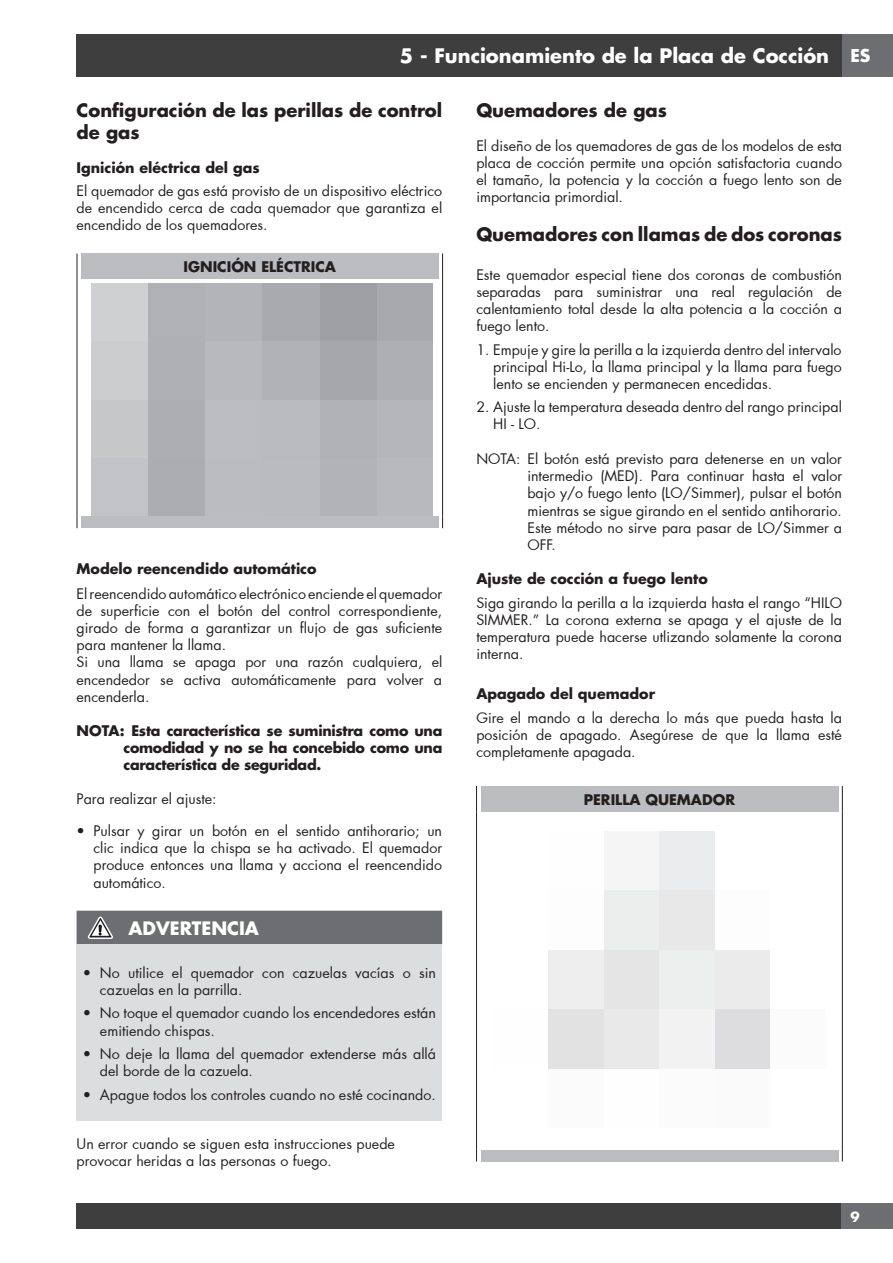
<style>
.page{position:relative;width:893px;height:1263px;background:#fff}
.page>*{position:absolute;margin:0;border:0;box-sizing:border-box;transform-origin:0 0}
.t1{font:700 19.5px "Futura Std";color:#fff}
.t2{font:700 18px/21.8px "Futura Std";color:#231f20}
.t3{font:700 18px "Futura Std";color:#fff}
.t4{font:700 17.25px "Futura Std";color:#fff}
.t5{font:14.25px/17.1px "Futura";color:#231f20;text-align:justify}
.t6{font:700 14.25px/17.2px "Futura Std";color:#231f20;text-align:justify}
.t7{font:700 13.5px "Futura Std";color:#fff}
</style>
<div class="page">
<div style="left:77px;top:34px;width:765px;height:43px;background:#3e3e3f"></div>
<div style="left:842px;top:34px;width:51px;height:43px;background:#6d6e71"></div>
<div style="left:77px;top:1203px;width:765px;height:26px;background:#3e3e3f"></div>
<div style="left:842px;top:1203px;width:51px;height:26px;background:#6d6e71"></div>
<svg style="left:77px;top:253px;width:1px;height:26px"></svg>
<svg style="left:442px;top:253px;width:1px;height:26px"></svg>
<hr style="left:77px;top:279px;width:1px;height:237px;background:#231f20">
<hr style="left:442px;top:279px;width:1px;height:237px;background:#231f20">
<svg style="left:77px;top:516px;width:1px;height:12px"></svg>
<svg style="left:442px;top:516px;width:1px;height:12px"></svg>
<div style="left:81px;top:253px;width:357px;height:26px;background:#bcbdc0"></div>
<img style="left:92px;top:283px;width:340px;height:233px">
<div style="left:81px;top:516px;width:357px;height:12px;background:#bcbdc0"></div>
<div style="left:77px;top:945px;width:365px;height:176px;background:#dcdddf"></div>
<div style="left:77px;top:911px;width:365px;height:34px;background:#6d6e71"></div>
<svg style="left:476px;top:786px;width:1px;height:25px"></svg>
<svg style="left:842px;top:786px;width:1px;height:25px"></svg>
<hr style="left:476px;top:811px;width:1px;height:339px;background:#231f20">
<hr style="left:842px;top:811px;width:1px;height:339px;background:#231f20">
<div style="left:481px;top:786px;width:357px;height:25px;background:#bcbdc0"></div>
<div style="left:481px;top:1150px;width:357px;height:11px;background:#bcbdc0"></div>
<h1 class="t1" style="left:400px;top:43px;width:431px">5 - Funcionamiento de la Placa de Cocción</h1>
<p class="t2" style="left:77px;top:99px;width:367px">Configuración de las perillas de control de gas</p>
<p class="t6" style="left:77px;top:159px;width:185px">Ignición eléctrica del gas</p>
<p class="t5" style="left:77px;top:182px;width:367px">El quemador de gas está provisto de un dispositivo eléctrico de encendido cerca de cada quemador que garantiza el encendido de los quemadores.</p>
<p class="t6" style="left:184px;top:258px;width:154px">IGNICIÓN ELÉCTRICA</p>
<p class="t2" style="left:476px;top:99px;width:192px">Quemadores de gas</p>
<p class="t5" style="left:476px;top:137px;width:367px">El diseño de los quemadores de gas de los modelos de esta placa de cocción permite una opción satisfactoria cuando el tamaño, la potencia y la cocción a fuego lento son de importancia primordial.</p>
<p class="t2" style="left:476px;top:223px;width:367px">Quemadores con llamas de dos coronas</p>
<p class="t5" style="left:476px;top:266px;width:367px">Este quemador especial tiene dos coronas de combustión separadas para suministrar una real regulación de calentamiento total desde la alta potencia a la cocción a fuego lento.</p>
<p class="t5" style="left:493px;top:341px;width:350px;text-indent:-17px">1. Empuje y gire la perilla a la izquierda dentro del intervalo principal Hi-Lo, la llama principal y la llama para fuego lento se encienden y permanecen encedidas.</p>
<p class="t5" style="left:493px;top:398px;width:350px;text-indent:-17px">2. Ajuste la temperatura deseada dentro del rango principal<br>HI - LO.</p>
<p class="t5" style="left:527px;top:450px;width:316px;text-indent:-51px">NOTA: El botón está previsto para detenerse en un valor intermedio (MED). Para continuar hasta el valor bajo y/o fuego lento (LO/Simmer), pulsar el botón mientras se sigue girando en el sentido antihorario.<br>Este método no sirve para pasar de LO/Simmer a OFF.</p>
<p class="t6" style="left:476px;top:570px;width:233px">Ajuste de cocción a fuego lento</p>
<p class="t5" style="left:476px;top:593px;width:367px">Siga girando la perilla a la izquierda hasta el rango “HILO SIMMER.” La corona externa se apaga y el ajuste de la temperatura puede hacerse utlizando solamente la corona interna.</p>
<p class="t6" style="left:476px;top:685px;width:180px">Apagado del quemador</p>
<p class="t5" style="left:476px;top:709px;width:367px">Gire el mando a la derecha lo más que pueda hasta la posición de apagado. Asegúrese de que la llama esté completamente apagada.</p>
<p class="t6" style="left:584px;top:790px;width:153px">PERILLA QUEMADOR</p>
<p class="t6" style="left:77px;top:559px;width:242px">Modelo reencendido automático</p>
<p class="t5" style="left:77px;top:585px;width:367px;text-align:left">El reencendido automático electrónico enciende el quemador de superficie con el botón del control correspondiente, girado de forma a garantizar un flujo de gas suficiente para mantener la llama.<br>Si una llama se apaga por una razón cualquiera, el encendedor se activa automáticamente para volver a encenderla.</p>
<p class="t6" style="left:123px;top:722px;width:321px;text-indent:-47px">NOTA: Esta característica se suministra como una comodidad y no se ha concebido como una característica de seguridad.</p>
<p class="t5" style="left:77px;top:790px;width:142px">Para realizar el ajuste:</p>
<p class="t5" style="left:93px;top:822px;width:350px;text-indent:-17px">• Pulsar y girar un botón en el sentido antihorario; un clic indica que la chispa se ha activado. El quemador produce entonces una llama y acciona el reencendido automático.</p>
<p class="t3" style="left:128px;top:916px;width:132px">ADVERTENCIA</p>
<p class="t5" style="left:100px;top:964px;width:337px;text-indent:-17px">• No utilice el quemador con cazuelas vacías o sin cazuelas en la parrilla.</p>
<p class="t5" style="left:100px;top:1004px;width:337px;text-indent:-17px">• No toque el quemador cuando los encendedores están emitiendo chispas.</p>
<p class="t5" style="left:100px;top:1045px;width:338px;text-indent:-17px">• No deje la llama del quemador extenderse más allá del borde de la cazuela.</p>
<p class="t5" style="left:83px;top:1086px;width:354px">• Apague todos los controles cuando no esté cocinando.</p>
<p class="t5" style="left:77px;top:1135px;width:320px">Un error cuando se siguen esta instrucciones puede provocar heridas a las personas o fuego.</p>
<p class="t4" style="left:850px;top:46px;width:22px">ES</p>
<p class="t7" style="left:850px;top:1208px;width:11px">9</p>
</div>
